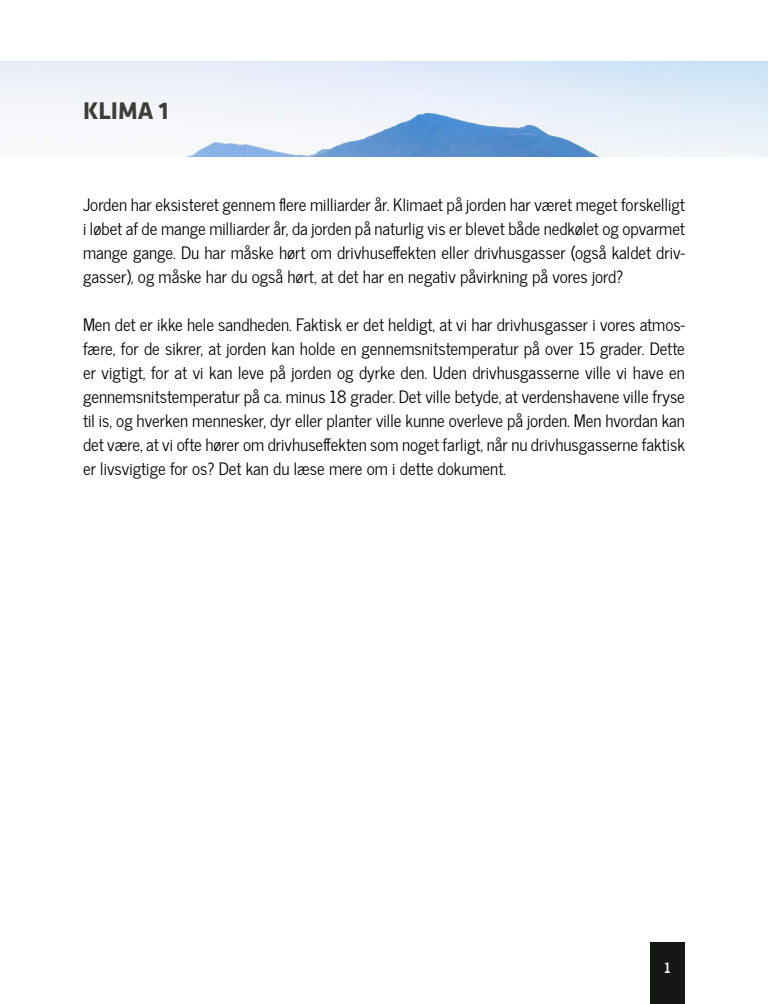
<style>
.page{position:relative;width:768px;height:1004px;background:#fff}
.page>*{position:absolute;margin:0;border:0;box-sizing:border-box;transform-origin:0 0}
.t1{font:700 25px "Klavika";color:#3e3e39}
.t2{font:17px/24px "News Cycle";color:#020203;text-align:justify}
.t3{font:700 14px "News Cycle";color:#fff}
</style>
<div class="page">
<div style="left:650px;top:942px;width:35px;height:62px;background:#151715"></div>
<img style="left:0;top:62px;width:768px;height:95px">
<h1 class="t1" style="left:83px;top:98px;width:87px">KLIMA 1</h1>
<p class="t2" style="left:83px;top:192px;width:604px">Jorden har eksisteret gennem flere milliarder år. Klimaet på jorden har været meget forskelligt i løbet af de mange milliarder år, da jorden på naturlig vis er blevet både nedkølet og opvarmet mange gange. Du har måske hørt om drivhuseffekten eller drivhusgasser (også kaldet driv&shy;gasser), og måske har du også hørt, at det har en negativ påvirkning på vores jord?</p>
<p class="t2" style="left:83px;top:312px;width:604px">Men det er ikke hele sandheden. Faktisk er det heldigt, at vi har drivhusgasser i vores atmos&shy;fære, for de sikrer, at jorden kan holde en gennemsnitstemperatur på over 15 grader. Dette er vigtigt, for at vi kan leve på jorden og dyrke den. Uden drivhusgasserne ville vi have en gennemsnitstemperatur på ca. minus 18 grader. Det ville betyde, at verdenshavene ville fryse til is, og hverken mennesker, dyr eller planter ville kunne overleve på jorden. Men hvordan kan det være, at vi ofte hører om drivhuseffekten som noget farligt, når nu drivhusgasserne faktisk er livsvigtige for os? Det kan du læse mere om i dette dokument.</p>
<p class="t3" style="left:664px;top:955px;width:8px">1</p>
</div>
